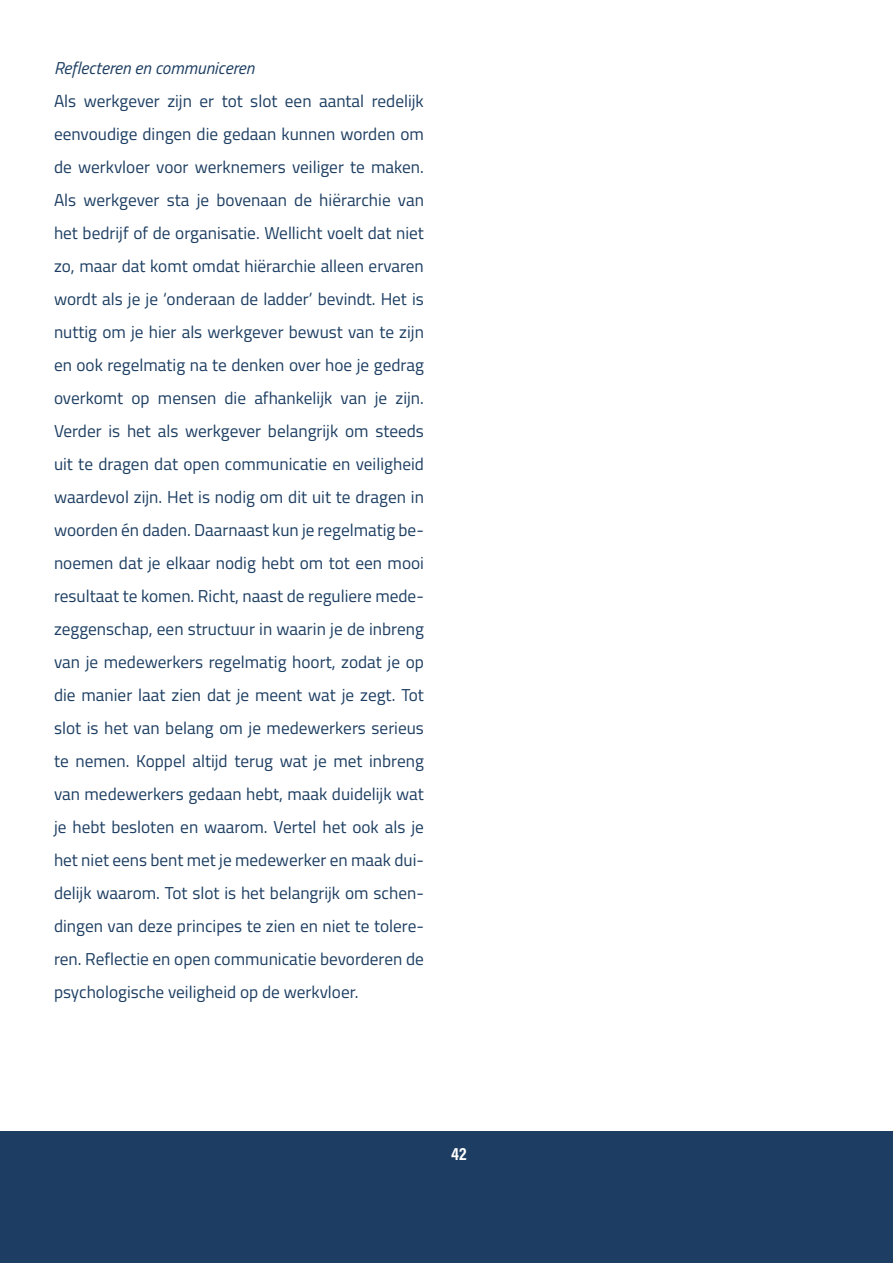
<style>
.page{position:relative;width:893px;height:1263px;background:#fff}
.page>*{position:absolute;margin:0;border:0;box-sizing:border-box;transform-origin:0 0}
.t1{font:700 18px "Acumin Pro Cond";color:#fff}
.t2{font:17.25px/33px "Titillium Web";color:#1d3e62;text-align:justify}
.t3{font:italic 17.25px "Titillium Web";color:#1d3e62}
</style>
<div class="page">
<div style="left:0;top:1131px;width:893px;height:132px;background:#1d3e62"></div>
<p class="t3" style="left:54px;top:55px;width:202px">Reflecteren en communiceren</p>
<p class="t2" style="left:54px;top:83px;width:371px">Als werkgever zijn er tot slot een aantal redelijk eenvoudige dingen die gedaan kunnen worden om de werkvloer voor werknemers veiliger te maken.<br>Als werkgever sta je bovenaan de hiërarchie van het bedrijf of de organisatie. Wellicht voelt dat niet zo, maar dat komt omdat hiërarchie alleen ervaren wordt als je je ‘onderaan de ladder’ bevindt. Het is nuttig om je hier als werkgever bewust van te zijn en ook regelmatig na te denken over hoe je gedrag overkomt op mensen die afhankelijk van je zijn.<br>Verder is het als werkgever belangrijk om steeds uit te dragen dat open communicatie en veiligheid waardevol zijn. Het is nodig om dit uit te dragen in woorden én daden. Daarnaast kun je regelmatig be&shy;noemen dat je elkaar nodig hebt om tot een mooi resultaat te komen. Richt, naast de reguliere mede&shy;zeggenschap, een structuur in waarin je de inbreng van je medewerkers regelmatig hoort, zodat je op die manier laat zien dat je meent wat je zegt. Tot slot is het van belang om je medewerkers serieus te nemen. Koppel altijd terug wat je met inbreng van medewerkers gedaan hebt, maak duidelijk wat je hebt besloten en waarom. Vertel het ook als je het niet eens bent met je medewerker en maak dui&shy;delijk waarom. Tot slot is het belangrijk om schen&shy;dingen van deze principes te zien en niet te tolere&shy;ren. Reflectie en open communicatie bevorderen de psychologische veiligheid op de werkvloer.</p>
<p class="t1" style="left:451px;top:1142px;width:17px">42</p>
</div>
